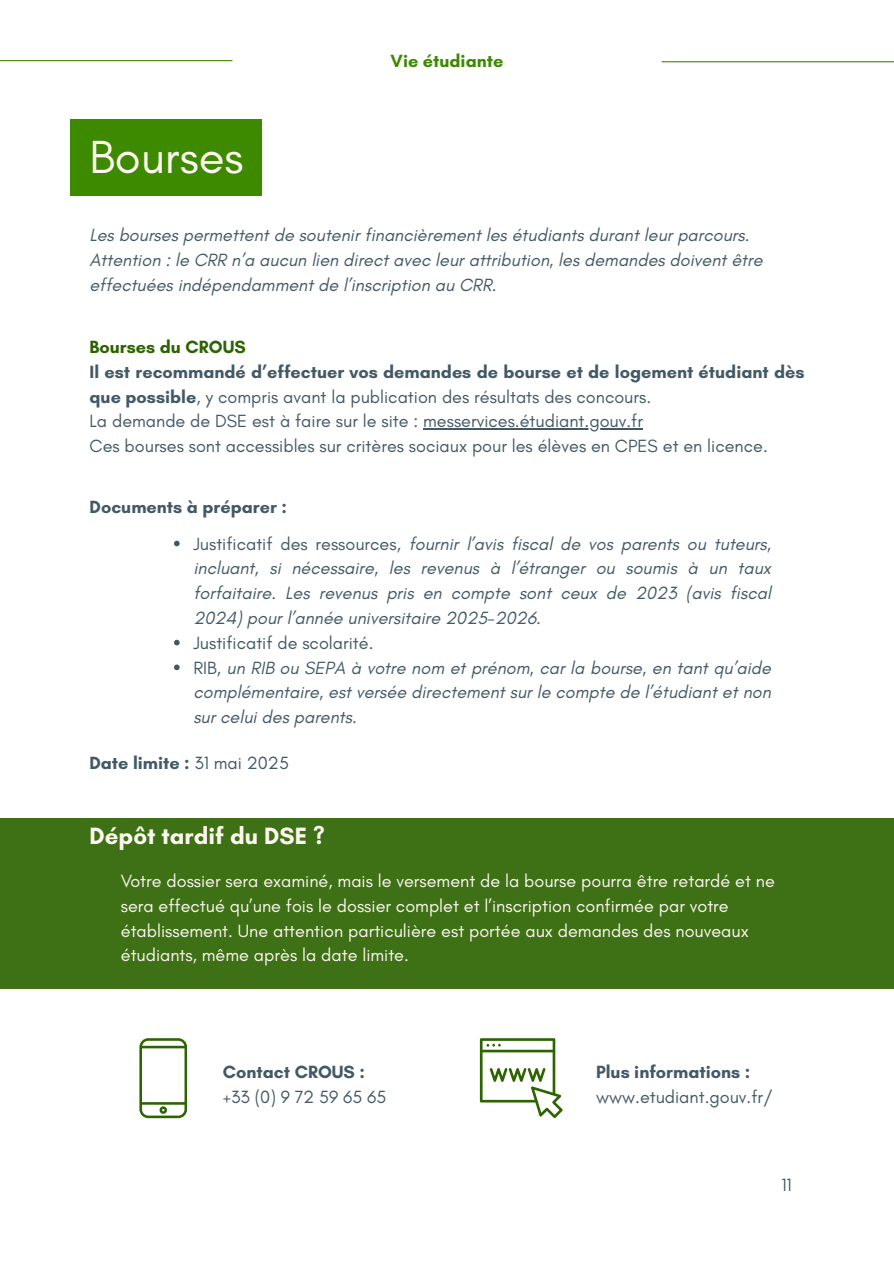
<style>
.page{position:relative;width:894px;height:1264px;background:#fff}
.page>*{position:absolute;margin:0;border:0;box-sizing:border-box;transform-origin:0 0}
.t1{font:47.25px "Glacial Indifference";color:#fdf7f0}
.t2{font:700 24px "Glacial Indifference";color:#fdf7f0}
.t3{font:italic 18px/24.8px "Glacial Indifference";color:#435966}
.t4{font:18px/24.8px "Glacial Indifference";color:#435966}
.t5{font:18px/24.8px "Glacial Indifference";color:#fdf7f0}
.t6{font:700 18px "Glacial Indifference";color:#435966}
.t7{font:700 18px "Glacial Indifference";color:#2d6402}
.t8{font:700 18px "Glacial Indifference";color:#3d8a00}
.s1{font-weight:700}
.s2{font-style:normal}
.s3{font-weight:400}
</style>
<div class="page">
<div style="left:70px;top:119px;width:192px;height:76px;background:#3d8a00"></div>
<hr style="left:423px;top:428px;width:220px;height:1px;background:#435966">
<svg style="left:174px;top:540px;width:6px;height:6px"></svg>
<svg style="left:174px;top:639px;width:6px;height:6px"></svg>
<svg style="left:174px;top:664px;width:6px;height:6px"></svg>
<div style="left:0;top:818px;width:893px;height:170px;background:#3e7016"></div>
<svg style="left:480px;top:1038px;width:82px;height:80px"></svg>
<svg style="left:139px;top:1038px;width:48px;height:80px"></svg>
<hr style="left:0;top:60px;width:232px;height:1px;background:#3d8a00">
<hr style="left:661px;top:61px;width:232px;height:1px;background:#3d8a00">
<h1 class="t1" style="left:89px;top:128px;width:155px">Bourses</h1>
<p class="t8" style="left:390px;top:50px;width:114px">Vie étudiante</p>
<p class="t3" style="left:89px;top:222px;width:674px">Les bourses permettent de soutenir financièrement les étudiants durant leur parcours.<br>Attention : le CRR n’a aucun lien direct avec leur attribution, les demandes doivent être effectuées indépendamment de l’inscription au CRR.</p>
<p class="t7" style="left:89px;top:335px;width:158px">Bourses du CROUS</p>
<p class="t4" style="left:89px;top:359px;width:716px"><span class="s1">Il est recommandé d’effectuer vos demandes de bourse et de logement étudiant dès que possible</span>, y compris avant la publication des résultats des concours.<br>La demande de DSE est à faire sur le site : messervices.étudiant.gouv.fr<br>Ces bourses sont accessibles sur critères sociaux pour les élèves en CPES et en licence.</p>
<p class="t6" style="left:89px;top:496px;width:199px">Documents à préparer :</p>
<p class="t3" style="left:193px;top:531px;width:579px;text-align:justify"><span class="s2">Justificatif des ressources,</span> fournir l’avis fiscal de vos parents ou tuteurs, incluant, si nécessaire, les revenus à l’étranger ou soumis à un taux forfaitaire. Les revenus pris en compte sont ceux de 2023 (avis fiscal 2024) pour l’année universitaire 2025-2026.</p>
<p class="t3" style="left:193px;top:630px;width:579px"><span class="s2">Justificatif de scolarité.<br>RIB,</span> un RIB ou SEPA à votre nom et prénom, car la bourse, en tant qu’aide complémentaire, est versée directement sur le compte de l’étudiant et non sur celui des parents.</p>
<p class="t6" style="left:89px;top:752px;width:201px">Date limite : <span class="s3">31 mai 2025</span></p>
<h2 class="t2" style="left:89px;top:820px;width:236px">Dépôt tardif du DSE ?</h2>
<p class="t5" style="left:121px;top:868px;width:655px">Votre dossier sera examiné, mais le versement de la bourse pourra être retardé et ne sera effectué qu’une fois le dossier complet et l’inscription confirmée par votre établissement. Une attention particulière est portée aux demandes des nouveaux étudiants, même après la date limite.</p>
<p class="t6" style="left:223px;top:1060px;width:144px">Contact CROUS :</p>
<p class="t4" style="left:223px;top:1083px;width:165px">+33 (0) 9 72 59 65 65</p>
<p class="t6" style="left:596px;top:1060px;width:156px">Plus informations :</p>
<p class="t4" style="left:596px;top:1083px;width:178px">www.etudiant.gouv.fr/</p>
<p class="t4" style="left:781px;top:1172px;width:12px">11</p>
</div>
